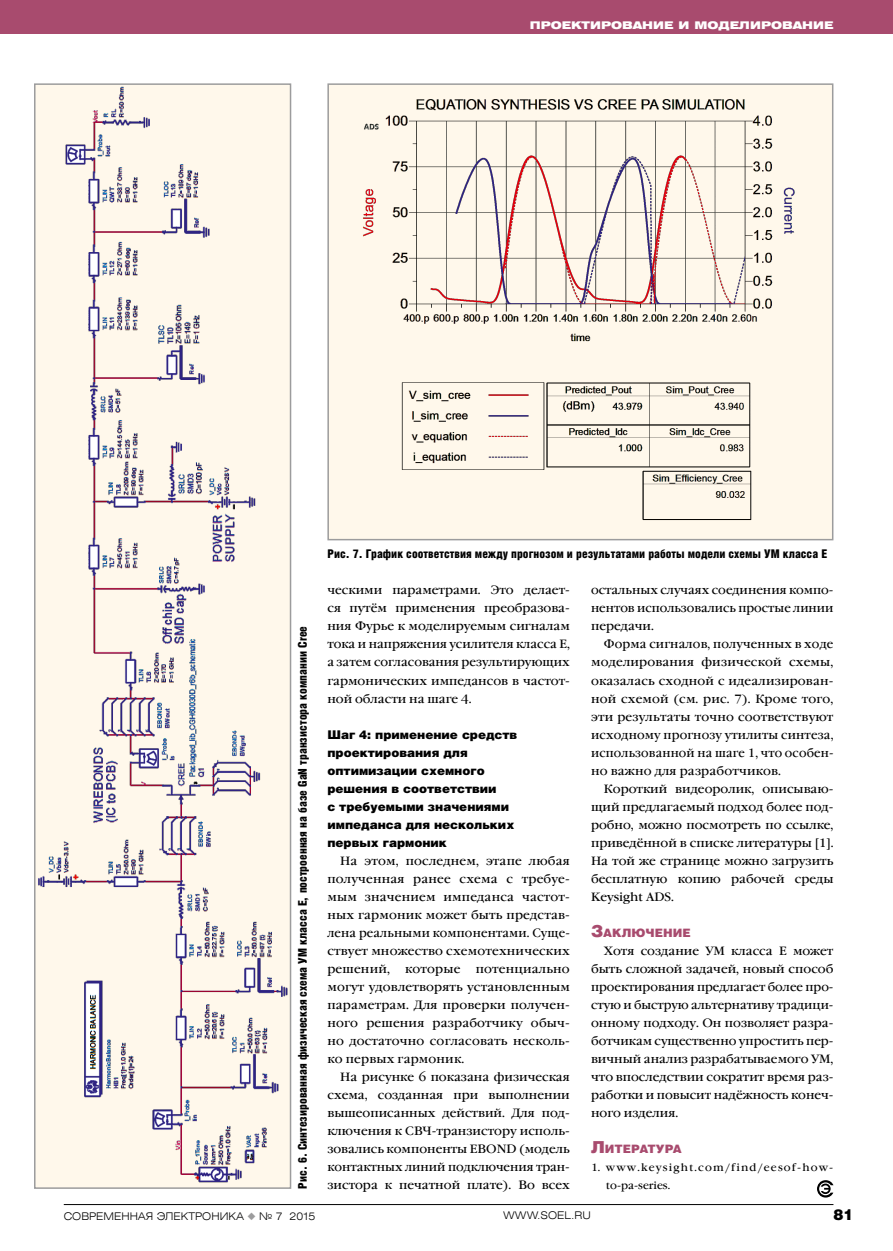
<style>
.page{position:relative;width:893px;height:1251px;background:#fff}
.page>*{position:absolute;margin:0;border:0;box-sizing:border-box;transform-origin:0 0}
.t1{font:900 15px "Helios";color:#000}
.t2{font:12px/18px "Garamond Book C";color:#000;text-align:justify}
.t3{font:900 12px "Helios Cond";color:#000}
.t4{font:900 12px/18px "Helios";color:#000}
.t5{font:900 11.55px "Helios";color:#a84b6e}
.t6{font:300 10.5px "Helios Ext";color:#000}
.t7{font:10.5px "Garamond Book C";letter-spacing:.11em;color:#000}
.t8{font:900 10.5px "Helios Ext";color:#fff}
.t9{font:10.5px "Garamond Book C";color:#000}
.s1{font-size:16.5px}
.s2{color:#9c9c9d}
</style>
<div class="page">
<div style="left:0;top:0;width:893px;height:34px;background:#a84b6e"></div>
<hr style="left:64px;top:1203px;width:769px;height:1px;background:#000">
<div style="left:328px;top:84px;width:505px;height:455px;background:#fff8eb"></div>
<img style="left:363px;top:99px;width:432px;height:243px">
<img style="left:401px;top:382px;width:351px;height:139px">
<div style="left:327px;top:83px;width:506px;height:457px;border:2px solid #9c9c9d"></div>
<img style="left:37px;top:86px;width:251px;height:1099px">
<div style="left:34px;top:83px;width:257px;height:1105px;border:2px solid #9c9c9d"></div>
<svg style="left:817px;top:1180px;width:16px;height:17px"></svg>
<p class="t8" style="left:530px;top:19px;width:305px">Проектирование и моделирование</p>
<p class="t3" style="left:296px;top:1188px;width:564px;rotate:-90deg">Рис. 6. Синтезированная физическая схема УМ класса Е, построенная на базе GaN транзистора компании Cree</p>
<p class="t3" style="left:327px;top:547px;width:501px">Рис. 7. График соответствия между прогнозом и результатами работы модели схемы УМ класса Е</p>
<p class="t2" style="left:327px;top:581px;width:244px">ческими параметрами. Это делает&shy;ся путём применения преобразова&shy;ния Фурье к моделируемым сигналам тока и напряжения усилителя класса E, а затем согласования результирующих гармонических импедансов в частот&shy;ной области на шаге 4.</p>
<p class="t4" style="left:327px;top:724px;width:191px">Шаг 4: применение средств проектирования для оптимизации схемного решения в соответствии<br>с требуемыми значениями импеданса для нескольких первых гармоник</p>
<p class="t2" style="left:327px;top:851px;width:244px;text-indent:13px">На этом, последнем, этапе любая полученная ранее схема с требуе&shy;мым значением импеданса частот&shy;ных гармоник может быть представ&shy;лена реальными компонентами. Суще&shy;ствует множество схемотехнических решений,</p>
<p class="t2" style="left:591px;top:581px;width:244px">остальных случаях соединения компо&shy;нентов использовались простые линии передачи.</p>
<p class="t2" style="left:591px;top:635px;width:244px;text-indent:13px">Форма сигналов, полученных в ходе моделирования физической схемы, оказалась сходной с идеализирован&shy;ной схемой (см. рис. 7). Кроме того, эти результаты точно соответствуют исходному прогнозу утилиты синтеза, использованной на шаге 1, что особен&shy;но важно для разработчиков.</p>
<p class="t2" style="left:591px;top:779px;width:244px;text-indent:13px">Короткий видеоролик, описываю&shy;щий предлагаемый подход более под&shy;робно, можно посмотреть по ссылке, приведённой в списке литературы [1].<br>На той же странице можно загрузить бесплатную копию рабочей среды Keysight ADS.</p>
<p class="t5" style="left:591px;top:925px;width:101px"><span class="s1">З</span>аключение</p>
<p class="t2" style="left:591px;top:941px;width:244px;text-indent:13px">Хотя создание УМ класса E может быть сложной задачей, новый способ проектирования предлагает более про&shy;стую и быструю альтернативу традици&shy;онному подходу. Он позволяет разра&shy;ботчикам существенно упростить пер&shy;вичный анализ разрабатываемого УМ, что впоследствии сократит время раз&shy;работки и повысит надёжность конеч&shy;ного изделия.</p>
<p class="t5" style="left:591px;top:1141px;width:92px"><span class="s1">Л</span>итература</p>
<p class="t7" style="left:591px;top:1161px;width:244px">1. www.keysight.com/find/eesof-how-</p>
<p class="t2" style="left:405px;top:959px;width:57px">которые</p>
<p class="t2" style="left:327px;top:959px;width:244px;text-indent:148px">потенциально могут удовлетворять установленным параметрам. Для проверки получен&shy;ного решения разработчику обыч&shy;но достаточно согласовать несколь&shy;ко первых гармоник.</p>
<p class="t2" style="left:327px;top:1067px;width:244px;text-indent:13px">На рисунке 6 показана физическая схема, созданная при выполнении вышеописанных действий. Для под&shy;ключения к СВЧ-транзистору исполь&shy;зовались компоненты EBOND (модель контактных линий подключения тран&shy;зистора к печатной плате). Во всех</p>
<p class="t9" style="left:606px;top:1179px;width:66px">to-pa-series.</p>
<p class="t6" style="left:64px;top:1208px;width:253px">СОВРЕМЕННАЯ ЭЛЕКТРОНИКА <span class="s2">◆</span> № 7 2015</p>
<p class="t6" style="left:503px;top:1208px;width:89px">WWW.SOEL.RU</p>
<p class="t1" style="left:833px;top:1204px;width:22px">81</p>
</div>
